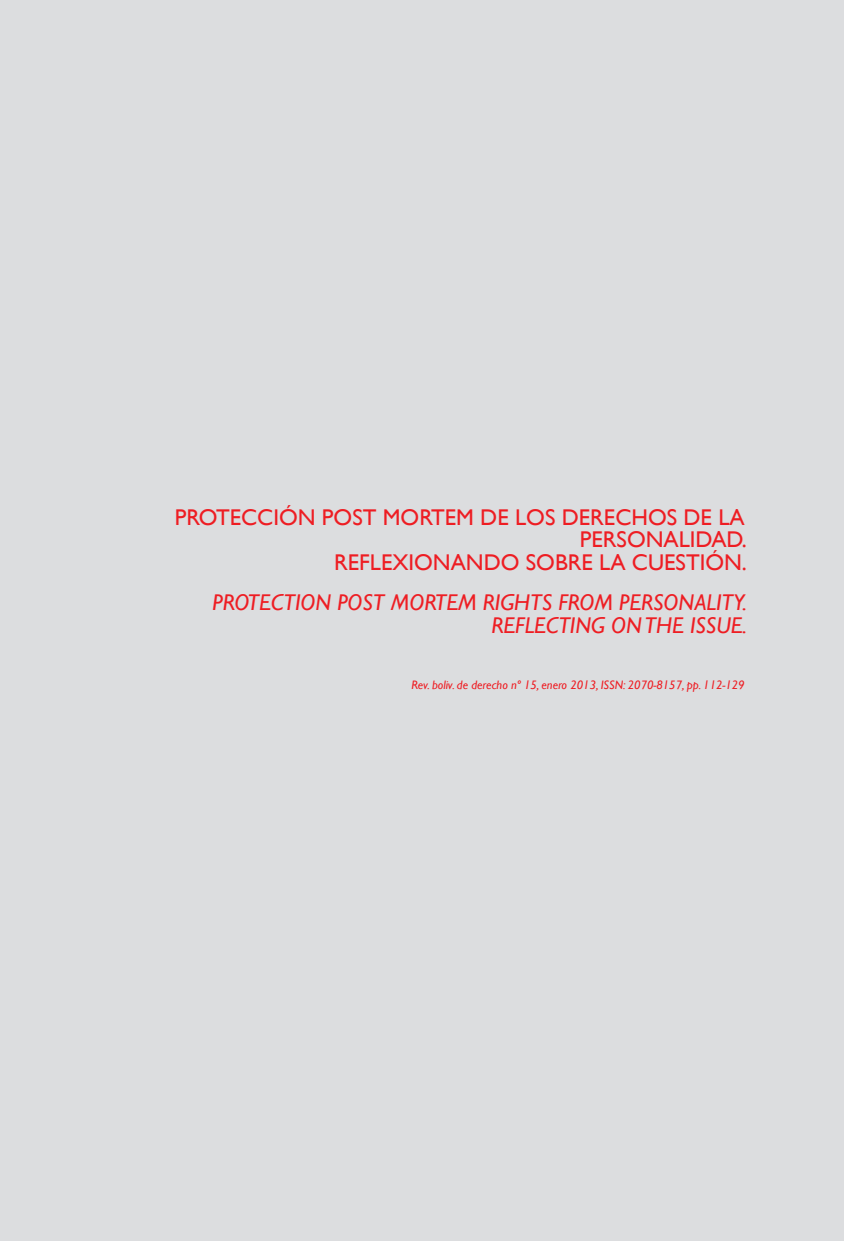
<style>
.page{position:relative;width:844px;height:1241px;background:#fff}
.page>*{position:absolute;margin:0;border:0;box-sizing:border-box;transform-origin:0 0}
.Cuerpo_central{font:22.75px/22.8px "Gill Sans";color:#ee1d23;text-align:right}
.Cuerpo_central-2{font:italic 22.75px "Gill Sans";color:#ee1d23}
.t1{font:italic 12.25px "Gill Sans";color:#ee1d23}
</style>
<div class="page">
<div style="left:0;top:0;width:843px;height:1240px;background:#dcdddf"></div>
<p class="Cuerpo_central" style="left:175px;top:505px;width:573px">PROTECCIÓN POST MORTEM DE LOS DERECHOS DE LA<br>PERSONALIDAD.</p>
<p class="Cuerpo_central" style="left:334px;top:550px;width:414px">REFLEXIONANDO SOBRE LA CUESTIÓN.</p>
<p class="Cuerpo_central-2" style="left:212px;top:589px;width:535px">PROTECTION POST MORTEM RIGHTS FROM PERSONALITY.</p>
<p class="Cuerpo_central-2" style="left:491px;top:611px;width:257px">REFLECTING ON THE ISSUE.</p>
<p class="t1" style="left:411px;top:678px;width:334px">Rev. boliv. de derecho nº 15, enero 2013, ISSN: 2070-8157, pp. 112-129</p>
</div>
